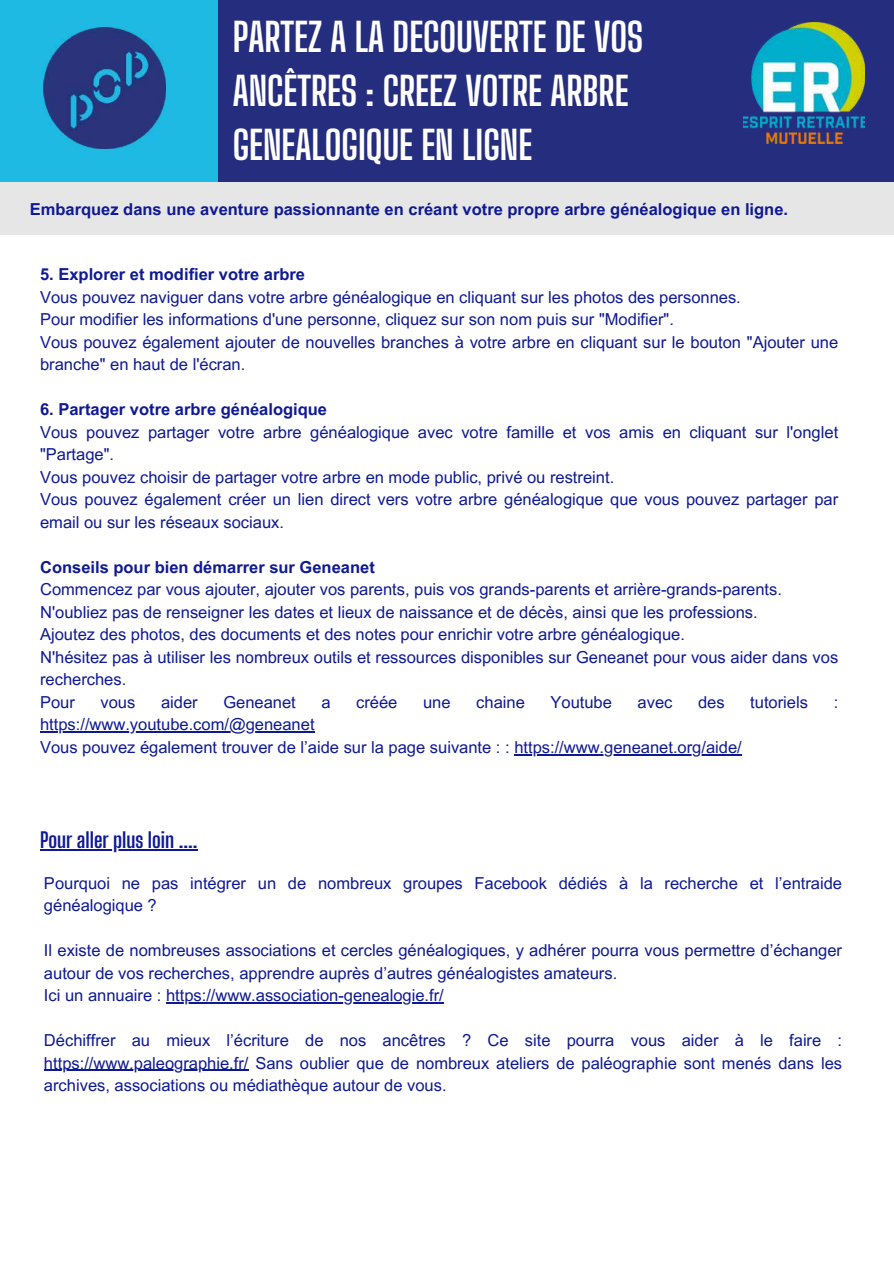
<style>
.page{position:relative;width:894px;height:1264px;background:#fff}
.page>*{position:absolute;margin:0;border:0;box-sizing:border-box;transform-origin:0 0}
.t1{font:700 39.15px/54px "Big Shoulders Display";color:#fff}
.t2{font:700 20.85px "Big Shoulders Display";color:#0e1993}
.t3{font:16.5px/22.5px "Arial MT Pro";color:#0e1993}
.t4{font:700 16.5px "Arial MT Pro";color:#0e1993}
</style>
<div class="page">
<div style="left:0;top:0;width:280px;height:182px;background:#1fbae3"></div>
<div style="left:218px;top:0;width:675px;height:182px;background:#252d7f"></div>
<img style="left:44px;top:27px;width:121px;height:121px">
<img style="left:743px;top:23px;width:121px;height:120px">
<hr style="left:40px;top:731px;width:274px;height:1px;background:#0e1993">
<hr style="left:514px;top:754px;width:227px;height:1px;background:#0e1993">
<hr style="left:40px;top:849px;width:158px;height:1px;background:#0e1993">
<hr style="left:166px;top:1002px;width:278px;height:1px;background:#0e1993">
<hr style="left:44px;top:1069px;width:204px;height:1px;background:#0e1993">
<div style="left:0;top:182px;width:893px;height:53px;background:#e7e6e6"></div>
<h1 class="t1" style="left:233px;top:9px;width:412px">PARTEZ A LA DECOUVERTE DE VOS<br>ANCÊTRES : CREEZ VOTRE ARBRE<br>GENEALOGIQUE EN LIGNE</h1>
<p class="t4" style="left:30px;top:203px;width:759px">Embarquez dans une aventure passionnante en créant votre propre arbre généalogique en ligne.</p>
<p class="t4" style="left:40px;top:268px;width:266px">5. Explorer et modifier votre arbre</p>
<p class="t3" style="left:40px;top:288px;width:799px">Vous pouvez naviguer dans votre arbre généalogique en cliquant sur les photos des personnes.<br>Pour modifier les informations d'une personne, cliquez sur son nom puis sur "Modifier".<br>Vous pouvez également ajouter de nouvelles branches à votre arbre en cliquant sur le bouton "Ajouter une branche" en haut de l'écran.</p>
<p class="t4" style="left:40px;top:403px;width:288px">6. Partager votre arbre généalogique</p>
<p class="t3" style="left:40px;top:423px;width:799px">Vous pouvez partager votre arbre généalogique avec votre famille et vos amis en cliquant sur l'onglet "Partage".<br>Vous pouvez choisir de partager votre arbre en mode public, privé ou restreint.<br>Vous pouvez également créer un lien direct vers votre arbre généalogique que vous pouvez partager par email ou sur les réseaux sociaux.</p>
<p class="t4" style="left:40px;top:561px;width:336px">Conseils pour bien démarrer sur Geneanet</p>
<p class="t3" style="left:40px;top:580px;width:799px">Commencez par vous ajouter, ajouter vos parents, puis vos grands-parents et arrière-grands-parents.<br>N'oubliez pas de renseigner les dates et lieux de naissance et de décès, ainsi que les professions.<br>Ajoutez des photos, des documents et des notes pour enrichir votre arbre généalogique.<br>N'hésitez pas à utiliser les nombreux outils et ressources disponibles sur Geneanet pour vous aider dans vos recherches.<br>Pour</p>
<p class="t3" style="left:100px;top:693px;width:36px">vous</p>
<p class="t3" style="left:161px;top:693px;width:38px">aider</p>
<p class="t3" style="left:223px;top:693px;width:74px">Geneanet</p>
<p class="t3" style="left:321px;top:693px;width:11px">a</p>
<p class="t3" style="left:356px;top:693px;width:43px">créée</p>
<p class="t3" style="left:423px;top:693px;width:29px">une</p>
<p class="t3" style="left:476px;top:693px;width:50px">chaine</p>
<p class="t3" style="left:550px;top:693px;width:63px">Youtube</p>
<p class="t3" style="left:637px;top:693px;width:36px">avec</p>
<p class="t3" style="left:697px;top:693px;width:28px">des</p>
<p class="t3" style="left:750px;top:693px;width:59px">tutoriels</p>
<p class="t3" style="left:833px;top:693px;width:6px">:</p>
<p class="t3" style="left:40px;top:715px;width:703px">https://www.youtube.com/@geneanet<br>Vous pouvez également trouver de l’aide sur la page suivante : : https://www.geneanet.org/aide/</p>
<p class="t2" style="left:40px;top:827px;width:159px">Pour aller plus loin ....</p>
<p class="t3" style="left:44px;top:873px;width:799px">Pourquoi ne pas intégrer un de nombreux groupes Facebook dédiés à la recherche et l’entraide généalogique ?</p>
<p class="t3" style="left:44px;top:941px;width:799px">Il existe de nombreuses associations et cercles généalogiques, y adhérer pourra vous permettre d’échanger autour de vos recherches, apprendre auprès d’autres généalogistes amateurs.<br>Ici un annuaire : https://www.association-genealogie.fr/</p>
<p class="t3" style="left:44px;top:1031px;width:799px;text-align:justify">Déchiffrer au mieux l’écriture de nos ancêtres ? Ce site pourra vous aider à le faire : https://www.paleographie.fr/ Sans oublier que de nombreux ateliers de paléographie sont menés dans les archives, associations ou médiathèque autour de vous.</p>
</div>
